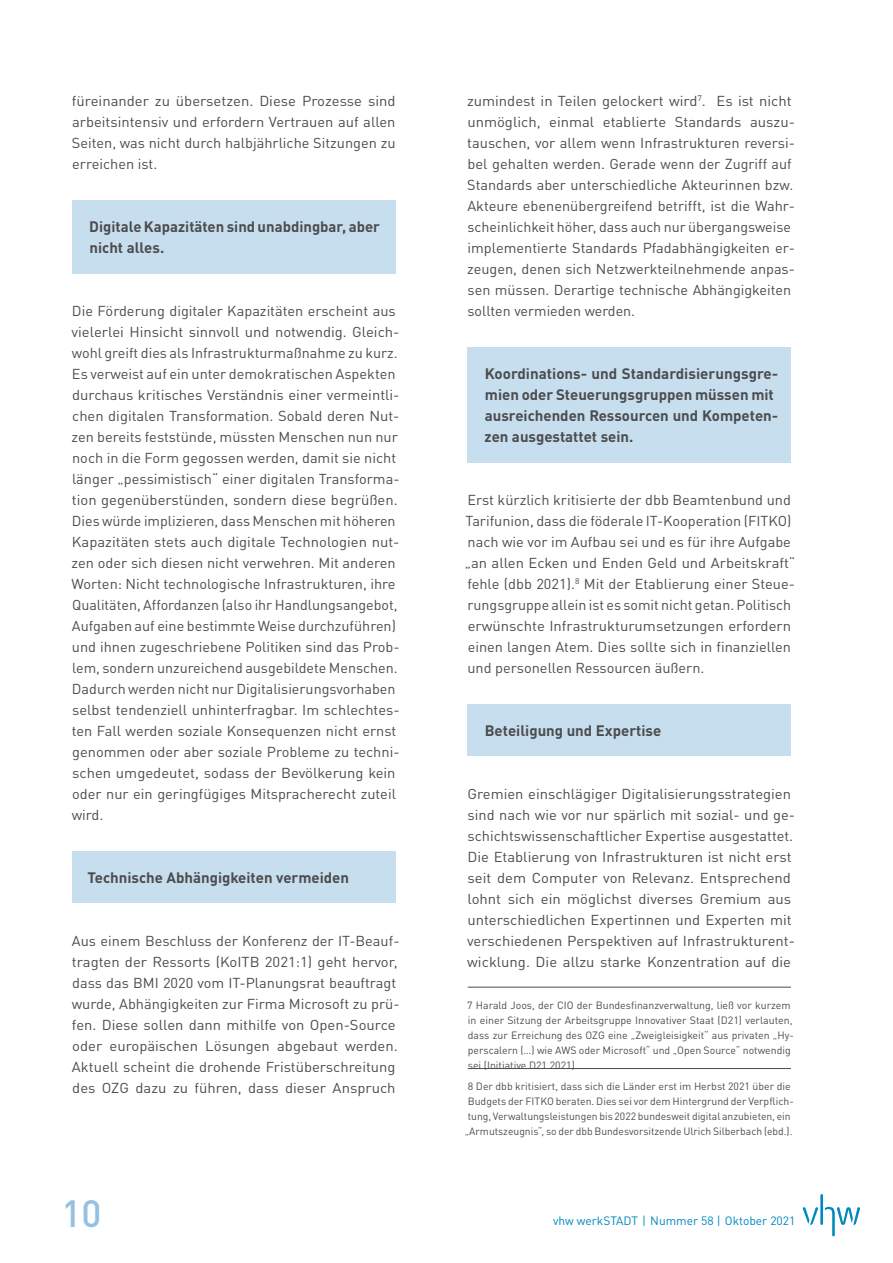
<style>
.page{position:relative;width:893px;height:1263px;background:#fff}
.page>*{position:absolute;margin:0;border:0;box-sizing:border-box;transform-origin:0 0}
.t1{font:500 37.5px "DIN Pro";color:#94c1e1}
.Copy_eingerückt_unte{font:700 15px/21px "DIN Pro";color:#4b4c4d}
.Copy_Block{font:14.25px/21px "DIN Pro";color:#4b4c4d}
.Copy_Block-2{font:14.25px/21px "DIN Pro";color:#4b4c4d;scale:1.04 1}
.t2{font:12px "DIN Pro";color:#0088bf}
.Fußnote{font:10.5px/15px "DIN Pro";color:#4b4c4d}
</style>
<div class="page">
<svg style="left:803px;top:1194px;width:57px;height:42px"></svg>
<div style="left:468px;top:347px;width:323px;height:115px;background:#c7deee"></div>
<div style="left:468px;top:704px;width:323px;height:52px;background:#c7deee"></div>
<hr style="left:468px;top:987px;width:323px;height:1px;background:#4b4c4d">
<hr style="left:468px;top:1068px;width:323px;height:1px;background:#4b4c4d">
<div style="left:72px;top:200px;width:323px;height:73px;background:#c7deee"></div>
<div style="left:72px;top:851px;width:323px;height:52px;background:#c7deee"></div>
<p class="Copy_Block-2" style="left:72px;top:89px;width:313px;text-align:justify">füreinander zu übersetzen. Diese Prozesse sind arbeitsintensiv und erfordern Vertrauen auf allen Seiten, was nicht durch halbjährliche Sitzungen zu erreichen ist.</p>
<p class="Copy_eingerückt_unte" style="left:89px;top:214px;width:292px">Digitale Kapazitäten sind unabdingbar, aber nicht alles.</p>
<p class="Copy_Block" style="left:72px;top:299px;width:330px">Die Förderung digitaler Kapazitäten erscheint aus vielerlei Hinsicht sinnvoll und notwendig. Gleich&shy;wohl greift dies als Infrastrukturmaßnahme zu kurz.<br>Es verweist auf ein unter demokratischen Aspekten durchaus kritisches Verständnis einer vermeintli&shy;chen digitalen Transformation. Sobald deren Nut&shy;zen bereits feststünde, müssten Menschen nun nur noch in die Form gegossen werden, damit sie nicht länger „pessimistisch“ einer digitalen Transforma&shy;tion gegenüberstünden, sondern diese begrüßen.<br>Dies würde implizieren, dass Menschen mit höheren Kapazitäten stets auch digitale Technologien nut&shy;zen oder sich diesen nicht verwehren. Mit anderen Worten: Nicht technologische Infrastrukturen, ihre Qualitäten, Affordanzen (also ihr Handlungsangebot, Aufgaben auf eine bestimmte Weise durchzuführen) und ihnen zugeschriebene Politiken sind das Prob&shy;lem, sondern unzureichend ausgebildete Menschen.<br>Dadurch werden nicht nur Digitalisierungsvorhaben selbst tendenziell unhinterfragbar. Im schlechtes&shy;ten Fall werden soziale Konsequenzen nicht ernst genommen oder aber soziale Probleme zu techni&shy;schen umgedeutet, sodass der Bevölkerung kein oder nur ein geringfügiges Mitspracherecht zuteil wird.</p>
<p class="Copy_eingerückt_unte" style="left:87px;top:865px;width:263px">Technische Abhängigkeiten vermeiden</p>
<p class="Copy_Block" style="left:72px;top:929px;width:329px">Aus einem Beschluss der Konferenz der IT-Beauf&shy;tragten der Ressorts (KoITB 2021:1) geht hervor, dass das BMI 2020 vom IT-Planungsrat beauftragt wurde, Abhängigkeiten zur Firma Microsoft zu prü&shy;fen. Diese sollen dann mithilfe von Open-Source oder europäischen Lösungen abgebaut werden.<br>Aktuell scheint die drohende Fristüberschreitung des OZG dazu zu führen, dass dieser Anspruch</p>
<h1 class="t1" style="left:62px;top:1183px;width:41px">10</h1>
<p class="Copy_Block-2" style="left:467px;top:89px;width:317px">zumindest in Teilen gelockert wird<sup>7</sup>. Es ist nicht unmöglich, einmal etablierte Standards auszu&shy;tauschen, vor allem wenn Infrastrukturen reversi&shy;bel gehalten werden. Gerade wenn der Zugriff auf Standards aber unterschiedliche Akteurinnen bzw.<br>Akteure ebenenübergreifend betrifft, ist die Wahr&shy;scheinlichkeit höher, dass auch nur übergangsweise implementierte Standards Pfadabhängigkeiten er&shy;zeugen, denen sich Netzwerkteilnehmende anpas&shy;sen müssen. Derartige technische Abhängigkeiten sollten vermieden werden.</p>
<p class="Copy_eingerückt_unte" style="left:484px;top:361px;width:295px">Koordinations- und Standardisierungsgre&shy;mien oder Steuerungsgruppen müssen mit ausreichenden Ressourcen und Kompeten&shy;zen ausgestattet sein.</p>
<p class="Copy_Block" style="left:465px;top:488px;width:332px">Erst kürzlich kritisierte der dbb Beamtenbund und Tarifunion, dass die föderale IT-Kooperation (FITKO) nach wie vor im Aufbau sei und es für ihre Aufgabe „an allen Ecken und Enden Geld und Arbeitskraft“ fehle (dbb 2021).<sup>8</sup> Mit der Etablierung einer Steue&shy;rungsgruppe allein ist es somit nicht getan. Politisch erwünschte Infrastrukturumsetzungen erfordern einen langen Atem. Dies sollte sich in finanziellen und personellen Ressourcen äußern.</p>
<p class="Copy_eingerückt_unte" style="left:485px;top:718px;width:178px">Beteiligung und Expertise</p>
<p class="Copy_Block-2" style="left:467px;top:782px;width:317px">Gremien einschlägiger Digitalisierungsstrategien sind nach wie vor nur spärlich mit sozial- und ge&shy;schichtswissenschaftlicher Expertise ausgestattet.<br>Die Etablierung von Infrastrukturen ist nicht erst seit dem Computer von Relevanz. Entsprechend lohnt sich ein möglichst diverses Gremium aus unterschiedlichen Expertinnen und Experten mit verschiedenen Perspektiven auf Infrastrukturent&shy;wicklung. Die allzu starke Konzentration auf die</p>
<p class="Fußnote" style="left:467px;top:996px;width:328px">7 Harald Joos, der CIO der Bundesfinanzverwaltung, ließ vor kurzem in einer Sitzung der Arbeitsgruppe Innovativer Staat (D21) verlauten, dass zur Erreichung des OZG eine „Zweigleisigkeit“ aus privaten „Hy&shy;perscalern (…) wie AWS oder Microsoft“ und „Open Source“ notwendig sei (Initiative D21 2021).</p>
<p class="Fußnote" style="left:465px;top:1078px;width:331px">8 Der dbb kritisiert, dass sich die Länder erst im Herbst 2021 über die Budgets der FITKO beraten. Dies sei vor dem Hintergrund der Verpflich&shy;tung, Verwaltungsleistungen bis 2022 bundesweit digital anzubieten, ein „Armutszeugnis“, so der dbb Bundesvorsitzende Ulrich Silberbach (ebd.).</p>
<p class="t2" style="left:553px;top:1211px;width:244px">vhw werkSTADT | Nummer 58 | Oktober 2021</p>
</div>
